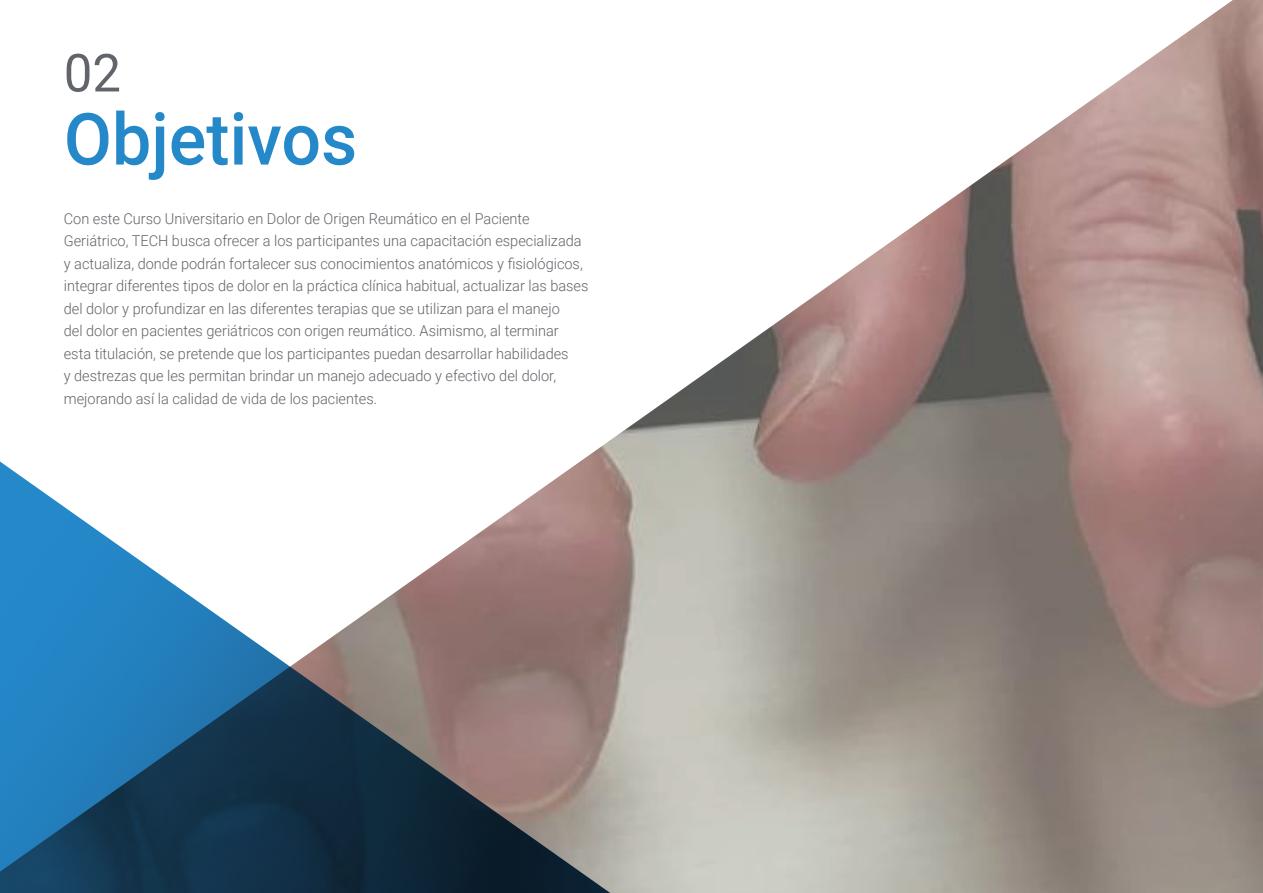
<style>
.page{position:relative;width:1263px;height:893px;background:#fff}
.page>*{position:absolute;margin:0;border:0;box-sizing:border-box;transform-origin:0 0}
.t1{font:500 72px "Roboto";color:#2488c9}
.t2{font:52.5px "Roboto";color:#61646a}
.t3{font:300 15px/22.5px "Roboto";color:#61646a}
</style>
<div class="page">
<img style="left:602px;top:0;width:661px;height:893px">
<svg style="left:0;top:446px;width:640px;height:447px"></svg>
<h2 class="t2" style="left:64px;top:36px;width:59px">02</h2>
<h1 class="t1" style="left:64px;top:89px;width:295px">Objetivos</h1>
<p class="t3" style="left:64px;top:207px;width:526px">Con este Curso Universitario en Dolor de Origen Reumático en el Paciente Geriátrico, TECH busca ofrecer a los participantes una capacitación especializada y actualiza, donde podrán fortalecer sus conocimientos anatómicos y fisiológicos, integrar diferentes tipos de dolor en la práctica clínica habitual, actualizar las bases del dolor y profundizar en las diferentes terapias que se utilizan para el manejo<br>del dolor en pacientes geriátricos con origen reumático. Asimismo, al terminar esta titulación, se pretende que los participantes puedan desarrollar habilidades<br>y destrezas que les permitan brindar un manejo adecuado y efectivo del dolor, mejorando así la calidad de vida de los pacientes.</p>
</div>
